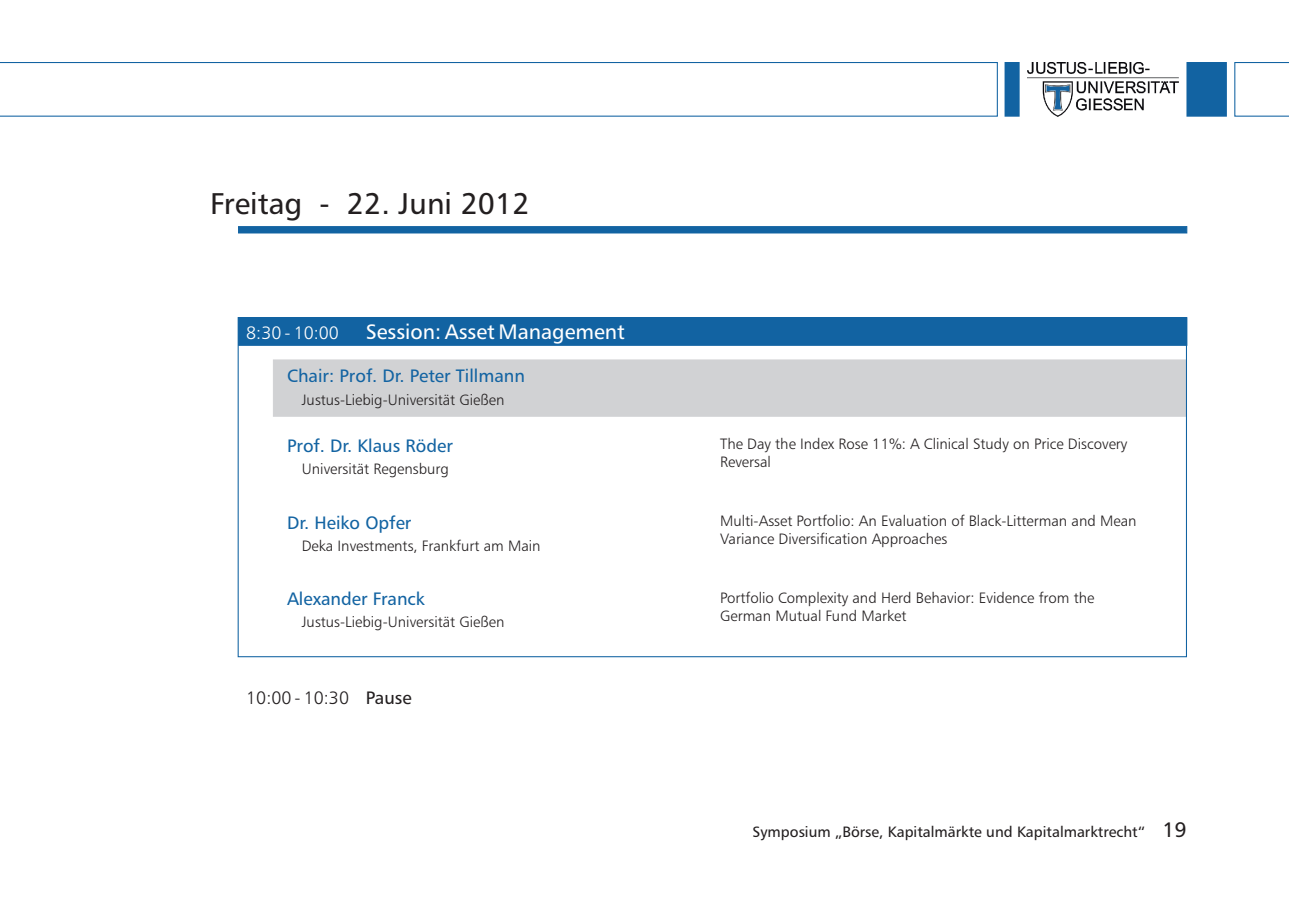
<style>
.page{position:relative;width:1289px;height:919px;background:#fff}
.page>*{position:absolute;margin:0;border:0;box-sizing:border-box;transform-origin:0 0}
.t1{font:30px "Humanist 777 BT Roman B";color:#231f20}
.t2{font:21px "Humanist 777 BT Roman B";color:#fff}
.t3{font:18px "Humanist 777 BT Roman B";color:#1263a2}
.t4{font:18px "Humanist 777 BT Light B";color:#231f20}
.t5{font:18px "Humanist 777 BT Light B";color:#fff}
.t6{font:15px/18px "Humanist 777 BT Light B";color:#231f20}
.t7{font:15px "Humanist 777 BT Roman B";color:#231f20}
.s1{font-family:"Humanist 777 BT Roman B"}
.s2{font-size:21px}
</style>
<div class="page">
<div style="left:273px;top:359px;width:913px;height:57px;background:#d1d2d4;border:1px solid #d1d2d4"></div>
<svg style="left:0;top:62px;width:997px;height:55px"></svg>
<div style="left:1186px;top:62px;width:40px;height:55px;background:#1263a2;border:2px solid #1263a2"></div>
<svg style="left:1234px;top:62px;width:54px;height:55px"></svg>
<img style="left:1027px;top:62px;width:150px;height:54px">
<div style="left:1004px;top:62px;width:15px;height:55px;background:#1263a2;border:2px solid #1263a2"></div>
<div style="left:238px;top:226px;width:949px;height:7px;background:#1263a2;border:1px solid #1263a2"></div>
<div style="left:238px;top:317px;width:949px;height:29px;background:#1263a2;border:1px solid #1263a2"></div>
<h1 class="t1" style="left:210px;top:191px;width:321px">Freitag - 22. Juni 2012</h1>
<p class="t5" style="left:246px;top:325px;width:94px">8:30 - 10:00</p>
<h2 class="t2" style="left:366px;top:322px;width:260px">Session: Asset Management</h2>
<p class="t3" style="left:287px;top:369px;width:239px">Chair: Prof. Dr. Peter Tillmann</p>
<p class="t6" style="left:302px;top:392px;width:204px">Justus-Liebig-Universität Gießen</p>
<p class="t3" style="left:287px;top:438px;width:167px">Prof. Dr. Klaus Röder</p>
<p class="t6" style="left:302px;top:461px;width:149px">Universität Regensburg</p>
<p class="t3" style="left:287px;top:515px;width:126px">Dr. Heiko Opfer</p>
<p class="t6" style="left:302px;top:538px;width:240px">Deka Investments, Frankfurt am Main</p>
<p class="t3" style="left:287px;top:591px;width:139px">Alexander Franck</p>
<p class="t6" style="left:302px;top:614px;width:204px">Justus-Liebig-Universität Gießen</p>
<p class="t4" style="left:246px;top:690px;width:167px">10:00 - 10:30 <span class="s1">Pause</span></p>
<p class="t6" style="left:720px;top:436px;width:409px">The Day the Index Rose 11%: A Clinical Study on Price Discovery<br>Reversal</p>
<p class="t6" style="left:720px;top:513px;width:418px">Multi-Asset Portfolio: An Evaluation of Black-Litterman and Mean<br>Variance Diversification Approaches</p>
<p class="t6" style="left:720px;top:590px;width:376px">Portfolio Complexity and Herd Behavior: Evidence from the<br>German Mutual Fund Market</p>
<p class="t7" style="left:752px;top:825px;width:435px">Symposium „Börse, Kapitalmärkte und Kapitalmarktrecht“ <span class="s2">19</span></p>
</div>
